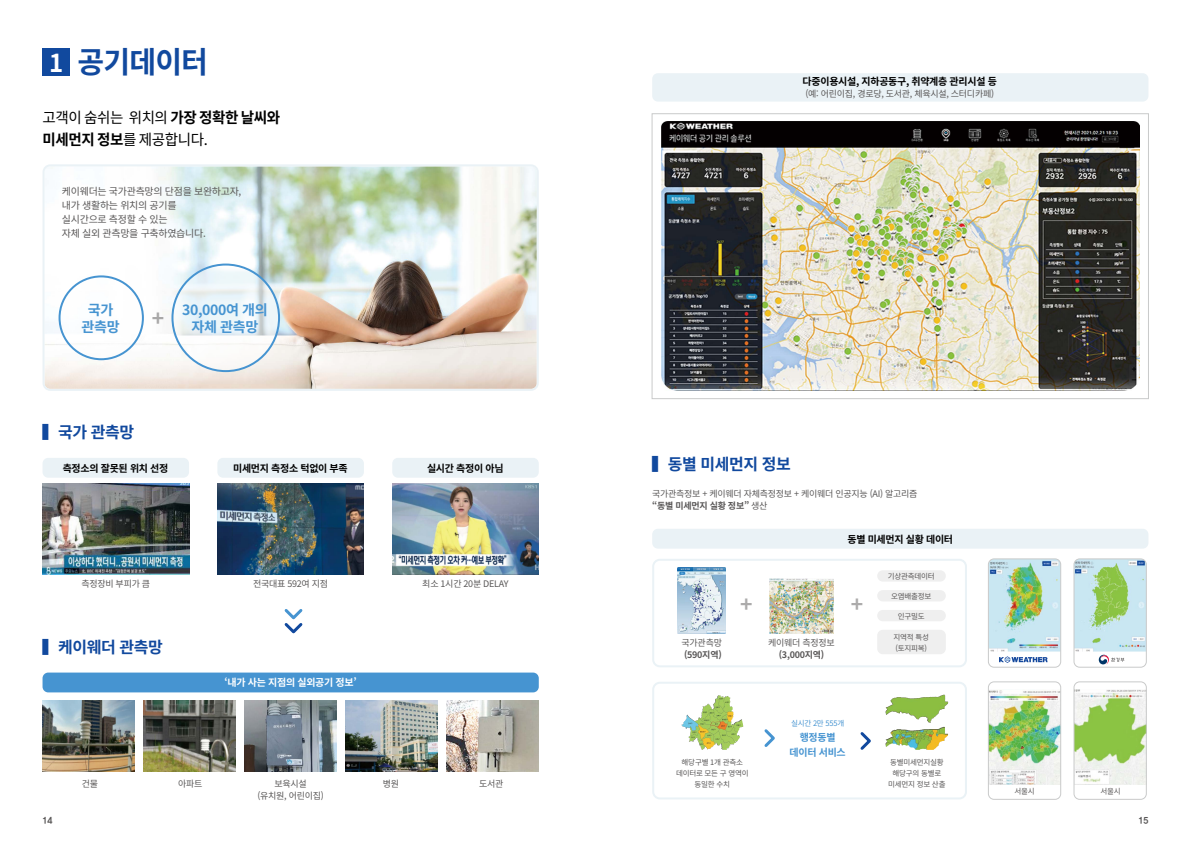
<style>
.page{position:relative;width:1191px;height:842px;background:#fff}
.page>*{position:absolute;margin:0;border:0;box-sizing:border-box;transform-origin:0 0}
.t1{font:700 30px "Noto Sans CJ Kkr";letter-spacing:-.03em;color:#11499e}
.t2{font:700 21.1px "Noto Sans CJ Kkr";color:#595757}
.t3{font:700 16px "Noto Sans CJ Kkr";letter-spacing:-.025em;color:#11499e}
.t4{font:15px/22px "Noto Sans CJ Kkr";letter-spacing:-.03em;color:#000}
.t5{font:700 14.1px/16.9px "Noto Sans CJ Kkr";letter-spacing:-.025em;color:#4694d1;text-align:center}
.t6{font:700 10px "Noto Sans CJ Kkr";letter-spacing:-.03em;color:#000}
.t7{font:10px/14px "Noto Sans CJ Kkr";letter-spacing:-.03em;color:#595757}
.t8{font:700 10px "Noto Sans CJ Kkr";letter-spacing:-.03em;color:#fff}
.t9{font:700 10px/15px "Noto Sans CJ Kkr";letter-spacing:-.03em;color:#4694d1;text-align:center}
.t10{font:9px/12px "Noto Sans CJ Kkr";letter-spacing:-.03em;color:#595757;text-align:center}
.t11{font:700 9px "Noto Sans CJ Kkr";letter-spacing:-.03em;color:#595757}
.t12{font:9px "YDIYGO350";color:#595757}
.t13{font:7.5px/11px "Noto Sans CJ Kkr";letter-spacing:-.03em;color:#595757;text-align:center}
.t14{font:7.5px "Noto Sans CJ Kkr";letter-spacing:-.03em;color:#4694d1}
.s1{font-size:24.7px;color:#fff}
.s2{font-weight:700}
</style>
<div class="page">
<svg style="left:284px;top:609px;width:19px;height:25px"></svg>
<img style="left:43px;top:483px;width:146px;height:91px">
<img style="left:218px;top:483px;width:146px;height:91px">
<img style="left:392px;top:483px;width:147px;height:91px">
<div style="left:43px;top:458px;width:146px;height:20px;background:#eaf2f6;border-radius:6px"></div>
<div style="left:217px;top:458px;width:147px;height:20px;background:#eaf2f6;border-radius:6px"></div>
<div style="left:392px;top:458px;width:147px;height:20px;background:#eaf2f6;border-radius:6px"></div>
<img style="left:43px;top:701px;width:92px;height:71px">
<img style="left:143px;top:701px;width:93px;height:71px">
<img style="left:244px;top:701px;width:93px;height:71px">
<img style="left:345px;top:701px;width:93px;height:71px">
<img style="left:446px;top:701px;width:93px;height:71px">
<div style="left:43px;top:672px;width:496px;height:20px;background:#4694d1;border-radius:6px"></div>
<div style="left:652px;top:529px;width:496px;height:20px;background:#eaf2f6;border-radius:6px"></div>
<img style="left:661px;top:122px;width:478px;height:269px">
<div style="left:652px;top:114px;width:496px;height:285px;border:1px solid #c9caca"></div>
<div style="left:652px;top:73px;width:496px;height:29px;background:#eaf2f6;border-radius:6px"></div>
<img style="left:46px;top:167px;width:490px;height:221px">
<div style="left:43px;top:164px;width:496px;height:227px;border:2px solid #eaf2f6;border-radius:7px"></div>
<svg style="left:172px;top:265px;width:107px;height:106px;fill:#edf6f9"></svg>
<div style="left:60px;top:276px;width:83px;height:83px;background:#fff;border-radius:50%"></div>
<div style="left:171px;top:264px;width:109px;height:108px;border:2px solid #4694d1;border-radius:50%"></div>
<div style="left:59px;top:275px;width:85px;height:85px;border:2px solid #4694d1;border-radius:50%"></div>
<div style="left:652px;top:559px;width:315px;height:108px;border:2px solid #eaf2f6;border-radius:7px"></div>
<div style="left:877px;top:570px;width:68px;height:12px;background:#efefef;border-radius:6px"></div>
<div style="left:877px;top:590px;width:68px;height:11px;background:#efefef;border-radius:6px"></div>
<div style="left:877px;top:610px;width:68px;height:11px;background:#efefef;border-radius:6px"></div>
<div style="left:877px;top:630px;width:68px;height:24px;background:#efefef;border-radius:6px"></div>
<img style="left:677px;top:567px;width:49px;height:66px">
<img style="left:769px;top:578px;width:64px;height:55px">
<div style="left:652px;top:682px;width:315px;height:117px;border:2px solid #eaf2f6;border-radius:7px"></div>
<img style="left:681px;top:696px;width:37px;height:42px">
<img style="left:885px;top:695px;width:58px;height:24px">
<svg style="left:764px;top:729px;width:11px;height:18px"></svg>
<svg style="left:860px;top:732px;width:11px;height:18px"></svg>
<img style="left:988px;top:559px;width:72px;height:92px">
<svg style="left:999px;top:656px;width:48px;height:7px"></svg>
<div style="left:988px;top:559px;width:72px;height:108px;border:1px solid #c9caca;border-radius:6px"></div>
<img style="left:1075px;top:559px;width:71px;height:92px">
<svg style="left:1098px;top:655px;width:26px;height:9px"></svg>
<div style="left:1073px;top:559px;width:73px;height:108px;border:1px solid #c9caca;border-radius:6px"></div>
<img style="left:990px;top:690px;width:68px;height:94px">
<div style="left:988px;top:682px;width:72px;height:117px;border:1px solid #c9caca;border-radius:6px"></div>
<img style="left:1075px;top:689px;width:69px;height:95px">
<div style="left:1073px;top:682px;width:73px;height:117px;border:1px solid #c9caca;border-radius:6px"></div>
<div style="left:43px;top:48px;width:27px;height:27px;background:#11499e"></div>
<h1 class="t1" style="left:49px;top:45px;width:160px"><span class="s1">1</span> 공기데이터</h1>
<h3 class="t4" style="left:43px;top:106px;width:239px">고객이 숨쉬는 위치의 <span class="s2">가장 정확한 날씨와 미세먼지 정보</span>를 제공합니다.</h3>
<p class="t7" style="left:62px;top:184px;width:181px">케이웨더는 국가관측망의 단점을 보완하고자, 내가 생활하는 위치의 공기를<br>실시간으로 측정할 수 있는<br>자체 실외 관측망을 구축하였습니다.</p>
<h3 class="t5" style="left:81px;top:302px;width:40px">국가 관측망</h3>
<h2 class="t2" style="left:151px;top:307px;width:14px">+</h2>
<h3 class="t5" style="left:182px;top:302px;width:87px">30,000여 개의 자체 관측망</h3>
<h3 class="t3" style="left:43px;top:423px;width:93px">▍국가 관측망</h3>
<p class="t6" style="left:63px;top:462px;width:107px">측정소의 잘못된 위치 선정</p>
<p class="t6" style="left:233px;top:462px;width:116px">미세먼지 측정소 턱없이 부족</p>
<p class="t6" style="left:427px;top:462px;width:78px">실시간 측정이 아님</p>
<p class="t10" style="left:81px;top:578px;width:70px">측정장비 부피가 큼</p>
<p class="t10" style="left:253px;top:578px;width:77px">전국대표 592여 지점</p>
<p class="t10" style="left:422px;top:578px;width:88px">최소 1시간 20분 DELAY</p>
<h3 class="t3" style="left:43px;top:638px;width:122px">▍케이웨더 관측망</h3>
<p class="t8" style="left:225px;top:677px;width:133px">‘내가 사는 지점의 실외공기 정보’</p>
<p class="t10" style="left:82px;top:778px;width:18px">건물</p>
<p class="t10" style="left:178px;top:778px;width:26px">아파트</p>
<p class="t10" style="left:257px;top:778px;width:68px">보육시설<br>(유치원, 어린이집)</p>
<p class="t10" style="left:383px;top:778px;width:18px">병원</p>
<p class="t10" style="left:479px;top:778px;width:26px">도서관</p>
<p class="t6" style="left:802px;top:76px;width:196px">다중이용시설, 지하공동구, 취약계층 관리시설 등</p>
<p class="t10" style="left:805px;top:88px;width:190px">(예: 어린이집, 경로당, 도서관, 체육시설, 스터디카페)</p>
<h3 class="t3" style="left:652px;top:455px;width:140px">▍동별 미세먼지 정보</h3>
<p class="t10" style="left:652px;top:488px;width:267px;text-align:left">국가관측정보 + 케이웨더 자체측정정보 + 케이웨더 인공지능 (AI) 알고리즘 <span class="s2">“동별 미세먼지 실황 정보”</span> 생산</p>
<p class="t10" style="left:681px;top:637px;width:42px">국가관측망</p>
<p class="t11" style="left:684px;top:650px;width:39px">(590지역)</p>
<p class="t6" style="left:847px;top:533px;width:107px">동별 미세먼지 실황 데이터</p>
<h2 class="t2" style="left:740px;top:592px;width:14px">+</h2>
<h2 class="t2" style="left:850px;top:592px;width:14px">+</h2>
<p class="t10" style="left:768px;top:637px;width:68px">케이웨더 측정정보</p>
<p class="t11" style="left:779px;top:650px;width:47px">(3,000지역)</p>
<p class="t13" style="left:887px;top:571px;width:48px">기상관측데이터</p>
<p class="t13" style="left:891px;top:591px;width:42px">오염배출정보</p>
<p class="t13" style="left:897px;top:610px;width:28px">인구밀도</p>
<p class="t13" style="left:893px;top:631px;width:37px;text-align:left">지역적 특성 (토지피복)</p>
<p class="t13" style="left:676px;top:757px;width:74px">해당구별 1개 관측소 데이터로 모든 구 영역이 동일한 수치</p>
<p class="t14" style="left:791px;top:719px;width:55px">실시간 2만 555개</p>
<p class="t9" style="left:789px;top:730px;width:58px">행정동별 데이터 서비스</p>
<p class="t13" style="left:888px;top:757px;width:59px">동별미세먼지실황 해당구의 동별로 미세먼지 정보 산출</p>
<p class="t13" style="left:1014px;top:786px;width:22px">서울시</p>
<p class="t13" style="left:1100px;top:786px;width:22px">서울시</p>
<p class="t12" style="left:43px;top:815px;width:11px">14</p>
<p class="t12" style="left:1138px;top:815px;width:11px">15</p>
</div>
